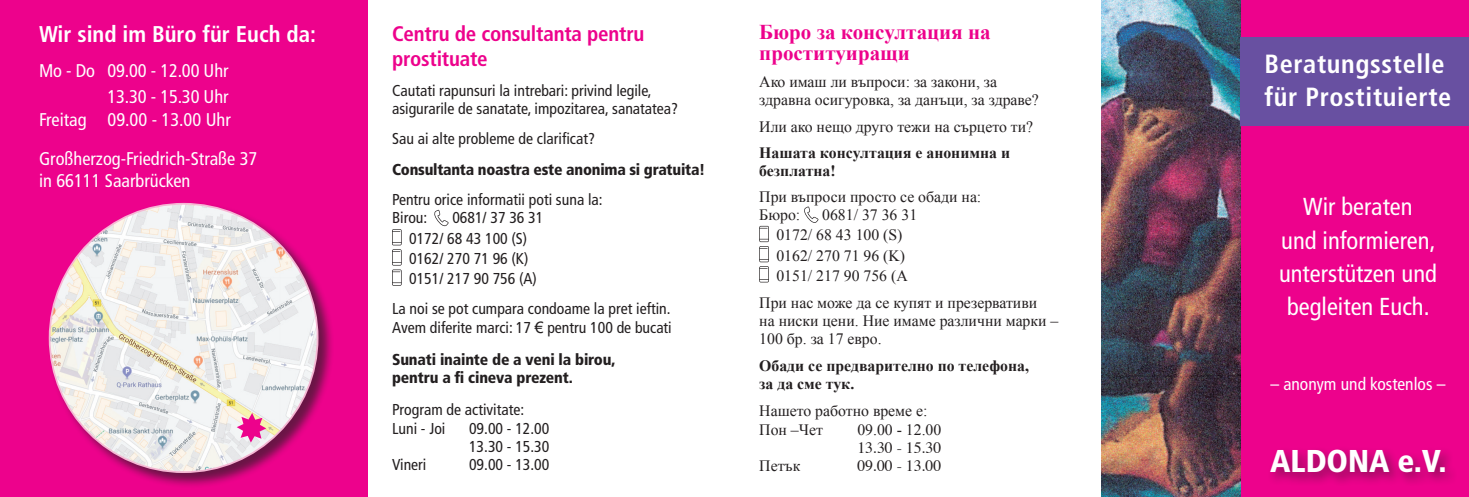
<style>
.page{position:relative;width:1469px;height:497px;background:#fff}
.page>*{position:absolute;margin:0;border:0;box-sizing:border-box;transform-origin:0 0}
.t1{font:900 condensed 31.5px "Frutiger";color:#fff}
.t2{font:700 condensed 26.25px/33.2px "Frutiger";letter-spacing:.025em;color:#fff}
.t3{font:condensed 24.5px/33.2px "Frutiger";color:#fff;text-align:center}
.t4{font:700 condensed 22.75px "Frutiger";color:#fff}
.t5{font:700 condensed 21px/25.2px "Frutiger";letter-spacing:-.01em;color:#ed028c}
.t6{font:700 21px/21px "Times New Roman";color:#ed028c}
.t7{font:condensed 18.38px/26.2px "Frutiger";color:#fff;text-align:right}
.t8{font:condensed 17.5px "Frutiger";color:#fff}
.t9{font:condensed 15.75px/18.2px "Frutiger";color:#231f20}
.t10{font:15.75px/18.2px "Times New Roman";color:#231f20}
.t11{font:900 condensed 15.75px/18.2px "Frutiger";letter-spacing:-.015em;color:#231f20}
.t12{font:700 15.75px/18.2px "Times New Roman";color:#231f20}
.t13{font:15.75px "Times";color:#231f20}
.s1{font-family:"Arial";font-stretch:normal}
</style>
<div class="page">
<div style="left:0;top:0;width:367px;height:496px;background:#ed028c"></div>
<div style="left:1101px;top:0;width:367px;height:496px;background:#ed028c"></div>
<svg style="left:804px;top:206px;width:14px;height:16px"></svg>
<svg style="left:759px;top:225px;width:10px;height:57px"></svg>
<svg style="left:434px;top:209px;width:15px;height:17px"></svg>
<svg style="left:392px;top:229px;width:9px;height:56px"></svg>
<img style="left:1101px;top:0;width:139px;height:496px">
<div style="left:1240px;top:37px;width:228px;height:88px;background:#6850a1"></div>
<div style="left:1266px;top:444px;width:192px;height:42px;background:#231f20;opacity:.5"></div>
<div style="left:48px;top:202px;width:286px;height:286px;background:#231f20;opacity:.65"></div>
<img style="left:50px;top:203px;width:267px;height:268px;border-radius:134px">
<svg style="left:237px;top:412px;width:29px;height:30px"></svg>
<h3 class="t4" style="left:39px;top:20px;width:278px">Wir sind im Büro für Euch da:</h3>
<p class="t7" style="left:39px;top:58px;width:191px">Mo - Do 09.00 - 12.00 Uhr<br>13.30 - 15.30 Uhr</p>
<p class="t7" style="left:39px;top:100px;width:220px;line-height:38.5px;text-align:left">Freitag 09.00 - 13.00 Uhr<br>Großherzog-Friedrich-Straße 37</p>
<p class="t7" style="left:39px;top:168px;width:153px">in 66111 Saarbrücken</p>
<h3 class="t5" style="left:392px;top:21px;width:254px">Centru de consultanta pentru prostituate</h3>
<p class="t9" style="left:392px;top:81px;width:287px">Cautati rapunsuri la intrebari: privind legile, asigurarile de sanatate, impozitarea, sanatatea?</p>
<p class="t9" style="left:392px;top:130px;width:204px">Sau ai alte probleme de clarificat?</p>
<p class="t11" style="left:392px;top:160px;width:315px">Consultanta noastra este anonima si gratuita!</p>
<p class="t9" style="left:392px;top:190px;width:212px">Pentru orice informatii poti suna la:<br>Birou:</p>
<p class="t9" style="left:409px;top:208px;width:136px;line-height:20.1px;text-indent:43px">0681/ 37 36 31<br>0172/ 68 43 100 (S)<br>0162/ 270 71 96 (K)<br>0151/ 217 90 756 (A)</p>
<p class="t9" style="left:392px;top:299px;width:281px">La noi se pot cumpara condoame la pret ieftin.<br>Avem diferite marci: 17 <span class="s1">€</span> pentru 100 de bucati</p>
<p class="t11" style="left:392px;top:350px;width:225px">Sunati inainte de a veni la birou, pentru a fi cineva prezent.</p>
<p class="t9" style="left:392px;top:400px;width:134px">Program de activitate:<br>Luni - Joi</p>
<p class="t9" style="left:469px;top:418px;width:82px">09.00 - 12.00<br>13.30 - 15.30</p>
<p class="t9" style="left:392px;top:455px;width:36px">Vineri</p>
<p class="t9" style="left:469px;top:455px;width:82px">09.00 - 13.00</p>
<h3 class="t6" style="left:759px;top:21px;width:233px">Бюро за консултация на проституиращи</h3>
<p class="t10" style="left:759px;top:72px;width:281px">Ако имаш ли въпроcи: за закони, за здравна оcигуровка, за данъци, за здраве?</p>
<p class="t10" style="left:759px;top:117px;width:275px">или ако нещо друго тежи на cърцето ти?</p>
<p class="t12" style="left:759px;top:143px;width:252px">Нашата конcултация е анонимна и безплатна!</p>
<p class="t10" style="left:759px;top:187px;width:223px">При въпроси просто се обади на:<br>Бюро:</p>
<p class="t10" style="left:776px;top:204px;width:142px;line-height:20.1px;text-indent:46px">0681/ 37 36 31<br>0172/ 68 43 100 (S)<br>0162/ 270 71 96 (K)<br>0151/ 217 90 756 (A</p>
<p class="t10" style="left:759px;top:293px;width:300px">При нас може да се купят и презервативи<br>на ниски цени. Ние имаме различни марки –<br>100 бр. за 17 евро.</p>
<p class="t12" style="left:759px;top:356px;width:271px">Обади се предварително по телефона, за да сме тук.</p>
<p class="t10" style="left:759px;top:401px;width:170px">Нашето работно време е:<br>Пон –Чет</p>
<p class="t10" style="left:857px;top:419px;width:85px">09.00 - 12.00</p>
<p class="t13" style="left:857px;top:437px;width:85px">13.30 - 15.30</p>
<p class="t10" style="left:759px;top:456px;width:43px">Петък</p>
<p class="t13" style="left:857px;top:455px;width:85px">09.00 - 13.00</p>
<h2 class="t2" style="left:1264px;top:47px;width:188px">Beratungsstelle für Prostituierte</h2>
<h3 class="t3" style="left:1278px;top:190px;width:159px">Wir beraten<br>und informieren, unterstützen und begleiten Euch.</h3>
<p class="t8" style="left:1270px;top:373px;width:176px">– anonym und kostenlos –</p>
<h1 class="t1" style="left:1270px;top:441px;width:178px">ALDONA e.V.</h1>
</div>
